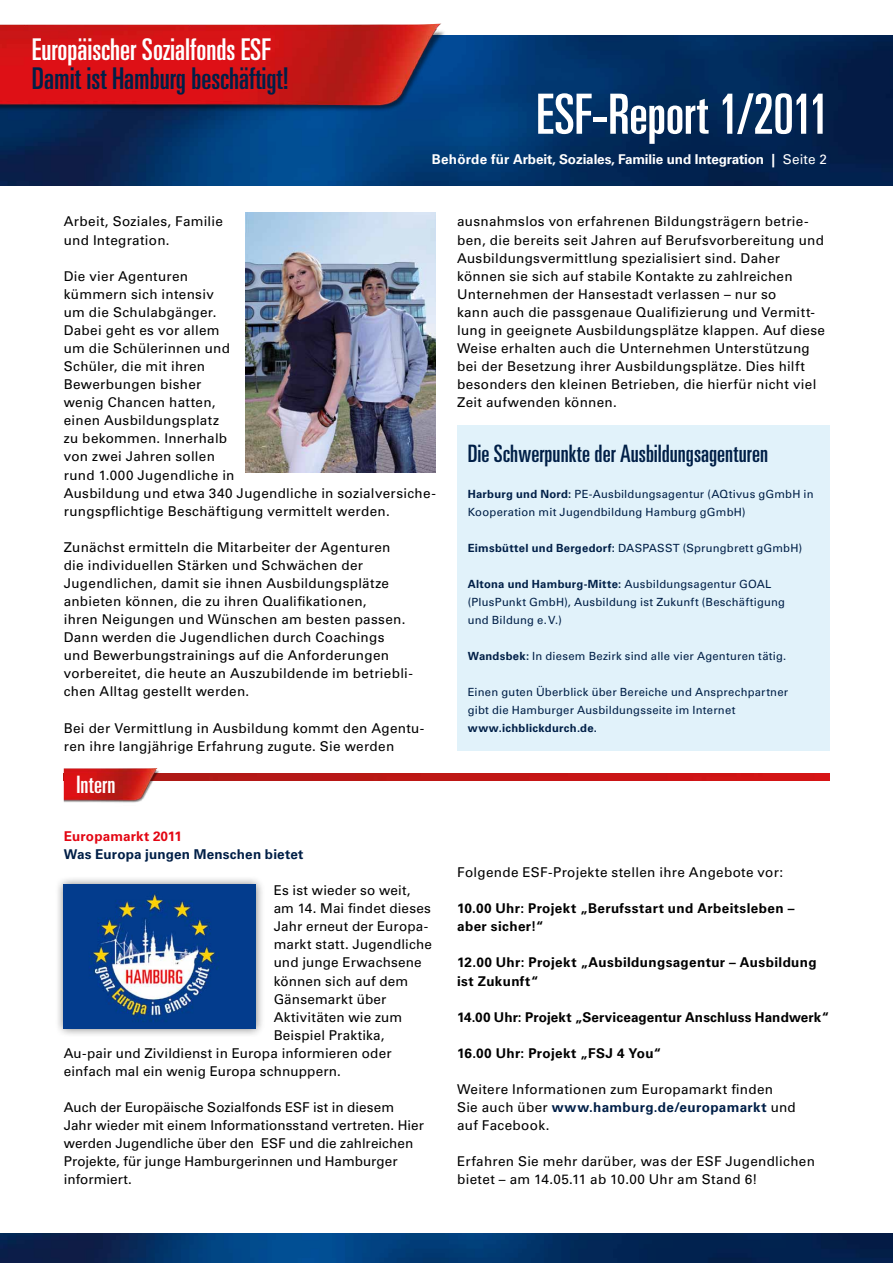
<style>
.page{position:relative;width:893px;height:1263px;background:#fff}
.page>*{position:absolute;margin:0;border:0;box-sizing:border-box;transform-origin:0 0}
.t1{font:ultra-condensed 55.5px "Univers LT Std";letter-spacing:-.005em;color:#fff}
.t2{font:ultra-condensed 30px "Univers LT Std";color:#001f47}
.t3{font:ultra-condensed 30px "Univers LT Std";color:#fff}
.t4{font:ultra-condensed 24px "Univers LT Std";color:#001f47}
.t5{font:ultra-condensed 24px "Univers LT Std";letter-spacing:.01em;color:#fff}
.t6{font:13.5px/18.1px "Univers LT Std";letter-spacing:.02em;color:#000}
.t7{font:13.5px/18.1px "Univers LT Std";color:#000}
.t8{font:700 13.5px/18.1px "Univers LT Std";letter-spacing:.025em;color:#000}
.t9{font:700 13.5px "Univers LT Std";letter-spacing:-.01em;color:#fff}
.t10{font:700 13.5px "Univers LT Std";letter-spacing:.005em;color:#000}
.t11{font:700 13.5px "Univers LT Std";letter-spacing:.01em;color:#001f47}
.t12{font:700 13.5px "Univers LT Std";letter-spacing:.01em;color:#e30613}
.t13{font:11.25px/18px "Univers LT Std";letter-spacing:.02em;color:#001f47}
.t14{font:700 11.25px "Univers LT Std";letter-spacing:.025em;color:#001f47}
.s1{font-weight:400}
.s2{font-weight:700}
.s3{font-weight:700;color:#001f47}
</style>
<div class="page">
<img style="left:0;top:35px;width:893px;height:151px">
<img style="left:0;top:24px;width:472px;height:90px">
<img style="left:0;top:1233px;width:893px;height:30px">
<div style="left:457px;top:425px;width:372px;height:325px;background:#e1f2fa"></div>
<img style="left:177px;top:774px;width:652px;height:6px">
<img style="left:64px;top:768px;width:113px;height:35px">
<div style="left:55px;top:876px;width:210px;height:162px;background:#000;opacity:.5"></div>
<img style="left:64px;top:885px;width:192px;height:144px">
<img style="left:245px;top:213px;width:191px;height:259px">
<h2 class="t3" style="left:32px;top:32px;width:240px">Europäischer Sozialfonds ESF</h2>
<h2 class="t2" style="left:32px;top:61px;width:259px">Damit ist Hamburg beschäftigt!</h2>
<h1 class="t1" style="left:536px;top:82px;width:295px">ESF-Report 1/2011</h1>
<p class="t9" style="left:432px;top:152px;width:397px">Behörde für Arbeit, Soziales, Familie und Integration | <span class="s1">Seite 2</span></p>
<p class="t6" style="left:64px;top:213px;width:161px">Arbeit, Soziales, Familie und Integration.</p>
<p class="t6" style="left:64px;top:267px;width:374px">Die vier Agenturen<br>kümmern sich intensiv<br>um die Schulabgänger.<br>Dabei geht es vor allem<br>um die Schülerinnen und<br>Schüler, die mit ihren<br>Bewerbungen bisher<br>wenig Chancen hatten,<br>einen Ausbildungsplatz<br>zu bekommen. Innerhalb<br>von zwei Jahren sollen<br>rund 1.000 Jugendliche in<br>Ausbildung und etwa 340 Jugendliche in sozialversiche&shy;rungspflichtige Beschäftigung vermittelt werden.</p>
<p class="t6" style="left:64px;top:538px;width:351px">Zunächst ermitteln die Mitarbeiter der Agenturen die individuellen Stärken und Schwächen der Jugendlichen, damit sie ihnen Ausbildungsplätze anbieten können, die zu ihren Qualifikationen,<br>ihren Neigungen und Wünschen am besten passen.<br>Dann werden die Jugendlichen durch Coachings und Bewerbungstrainings auf die Anforderungen vorbereitet, die heute an Auszubildende im betriebli&shy;chen Alltag gestellt werden.</p>
<p class="t6" style="left:64px;top:719px;width:362px">Bei der Vermittlung in Ausbildung kommt den Agentu&shy;ren ihre langjährige Erfahrung zugute. Sie werden</p>
<h3 class="t5" style="left:77px;top:771px;width:40px">Intern</h3>
<p class="t12" style="left:64px;top:828px;width:120px">Europamarkt 2011</p>
<p class="t11" style="left:64px;top:846px;width:241px">Was Europa jungen Menschen bietet</p>
<p class="t6" style="left:274px;top:881px;width:138px">Es ist wieder so weit,</p>
<p class="t6" style="left:274px;top:899px;width:159px">am 14. Mai findet dieses</p>
<p class="t6" style="left:274px;top:917px;width:156px">Jahr erneut der Europa-</p>
<p class="t6" style="left:274px;top:935px;width:160px">markt statt. Jugendliche</p>
<p class="t6" style="left:274px;top:954px;width:150px">und junge Erwachsene</p>
<p class="t6" style="left:274px;top:972px;width:136px">können sich auf dem</p>
<p class="t6" style="left:274px;top:990px;width:114px">Gänsemarkt über</p>
<p class="t6" style="left:274px;top:1008px;width:130px">Aktivitäten wie zum</p>
<p class="t6" style="left:274px;top:1026px;width:112px">Beispiel Praktika,</p>
<p class="t6" style="left:64px;top:1044px;width:329px">Au-pair und Zivildienst in Europa informieren oder</p>
<p class="t6" style="left:64px;top:1062px;width:279px">einfach mal ein wenig Europa schnuppern.</p>
<p class="t7" style="left:64px;top:1098px;width:362px">Auch der Europäische Sozialfonds ESF ist in diesem Jahr wieder mit einem Informationsstand vertreten. Hier werden Jugendliche über den ESF und die zahlreichen Projekte, für junge Hamburgerinnen und Hamburger informiert.</p>
<p class="t6" style="left:457px;top:213px;width:369px">ausnahmslos von erfahrenen Bildungsträgern betrie&shy;ben, die bereits seit Jahren auf Berufsvorbereitung und Ausbildungsvermittlung spezialisiert sind. Daher können sie sich auf stabile Kontakte zu zahlreichen Unternehmen der Hansestadt verlassen – nur so<br>kann auch die passgenaue Qualifizierung und Vermitt&shy;lung in geeignete Ausbildungsplätze klappen. Auf diese Weise erhalten auch die Unternehmen Unterstützung bei der Besetzung ihrer Ausbildungsplätze. Dies hilft besonders den kleinen Betrieben, die hierfür nicht viel Zeit aufwenden können.</p>
<h3 class="t4" style="left:468px;top:440px;width:302px">Die Schwerpunkte der Ausbildungsagenturen</h3>
<p class="t13" style="left:468px;top:485px;width:347px"><span class="s2">Harburg und Nord:</span> PE-Ausbildungsagentur (AQtivus gGmbH in<br>Kooperation mit Jugendbildung Hamburg gGmbH)</p>
<p class="t13" style="left:468px;top:539px;width:336px"><span class="s2">Eimsbüttel und Bergedorf:</span> DASPASST (Sprungbrett gGmbH)</p>
<p class="t13" style="left:468px;top:575px;width:319px"><span class="s2">Altona und Hamburg-Mitte:</span> Ausbildungsagentur GOAL (PlusPunkt GmbH), Ausbildung ist Zukunft (Beschäftigung und Bildung e.V.)</p>
<p class="t13" style="left:468px;top:647px;width:320px"><span class="s2">Wandsbek:</span> In diesem Bezirk sind alle vier Agenturen tätig.</p>
<p class="t13" style="left:468px;top:683px;width:322px">Einen guten Überblick über Bereiche und Ansprechpartner gibt die Hamburger Ausbildungsseite im Internet</p>
<p class="t14" style="left:468px;top:722px;width:131px">www.ichblickdurch.de.</p>
<p class="t6" style="left:457px;top:863px;width:327px">Folgende ESF-Projekte stellen ihre Angebote vor:</p>
<p class="t8" style="left:457px;top:899px;width:339px">10.00 Uhr: Projekt „Berufsstart und Arbeitsleben – aber sicher!“</p>
<p class="t8" style="left:457px;top:954px;width:361px">12.00 Uhr: Projekt „Ausbildungsagentur – Ausbildung ist Zukunft“</p>
<p class="t10" style="left:457px;top:1009px;width:374px">14.00 Uhr: Projekt „Serviceagentur Anschluss Handwerk“</p>
<p class="t8" style="left:457px;top:1044px;width:206px">16.00 Uhr: Projekt „FSJ 4 You“</p>
<p class="t6" style="left:457px;top:1080px;width:340px">Weitere Informationen zum Europamarkt finden<br>Sie auch über <span class="s3">www.hamburg.de/europamarkt</span> und auf Facebook.</p>
<p class="t6" style="left:457px;top:1152px;width:359px">Erfahren Sie mehr darüber, was der ESF Jugendlichen bietet – am 14.05.11 ab 10.00 Uhr am Stand 6!</p>
</div>
